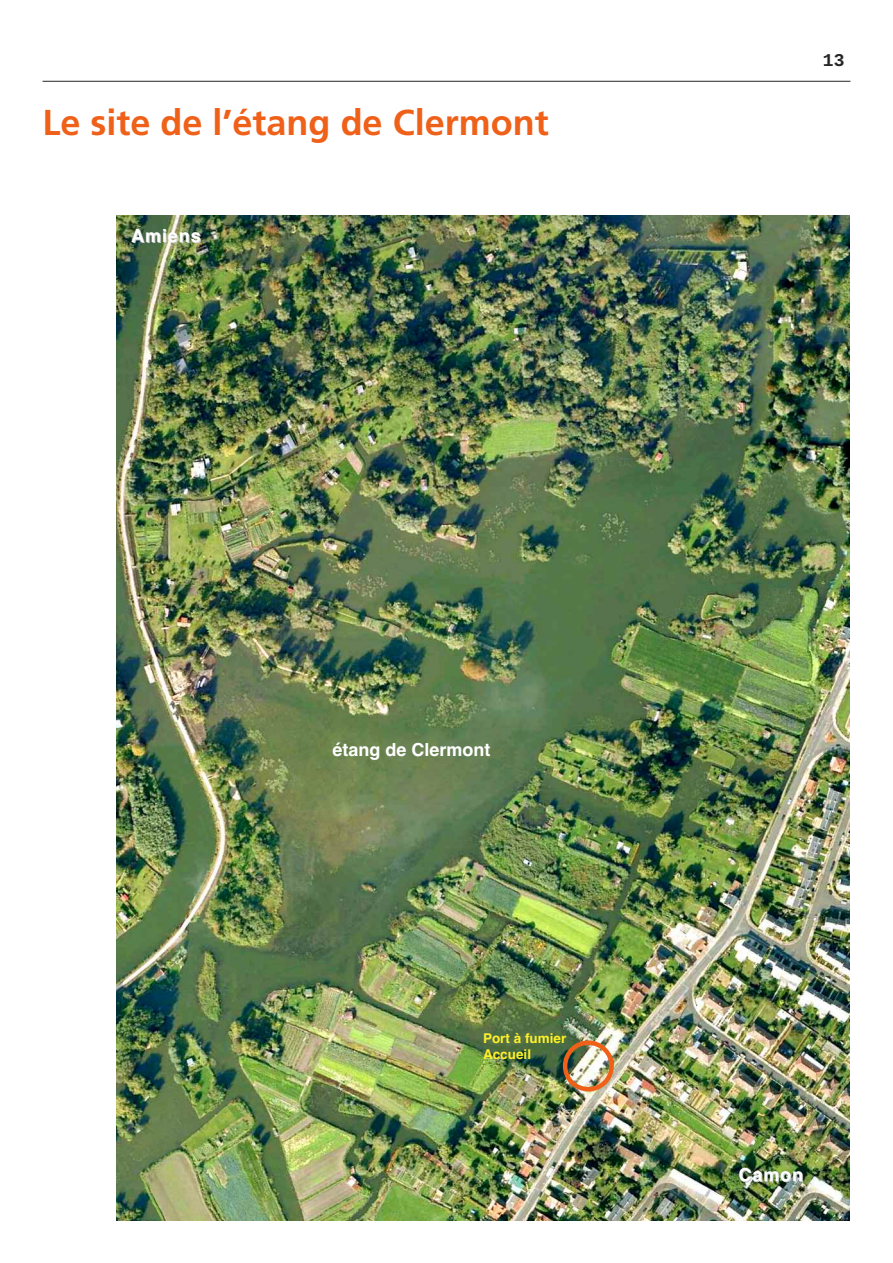
<style>
.page{position:relative;width:893px;height:1263px;background:#fff}
.page>*{position:absolute;margin:0;border:0;box-sizing:border-box;transform-origin:0 0}
.t1{font:700 36px "Frutiger";color:#ef6019}
.t2{font:700 18px "Helvetica";color:#fff}
.t3{font:700 18px "Liberation Mono";color:#272526}
.t4{font:700 13.5px/16.2px "Helvetica";color:#fff029}
.s1{color:#ccc}
</style>
<div class="page">
<img style="left:116px;top:216px;width:734px;height:1004px">
<hr style="left:43px;top:81px;width:807px;height:1px;background:#272526">
<img style="left:563px;top:1040px;width:51px;height:51px">
<h1 class="t1" style="left:43px;top:108px;width:508px">Le site de l’étang de Clermont</h1>
<p class="t2" style="left:131px;top:225px;width:71px">Amiens</p>
<p class="t3" style="left:823px;top:49px;width:23px">13</p>
<p class="t2" style="left:333px;top:739px;width:160px">étang de Clermont</p>
<p class="t4" style="left:483px;top:1030px;width:85px">Port à fumier<br>Accueil</p>
<p class="t2" style="left:739px;top:1164px;width:65px"><span class="s1">C</span>a<span class="s1">m</span>on</p>
</div>
